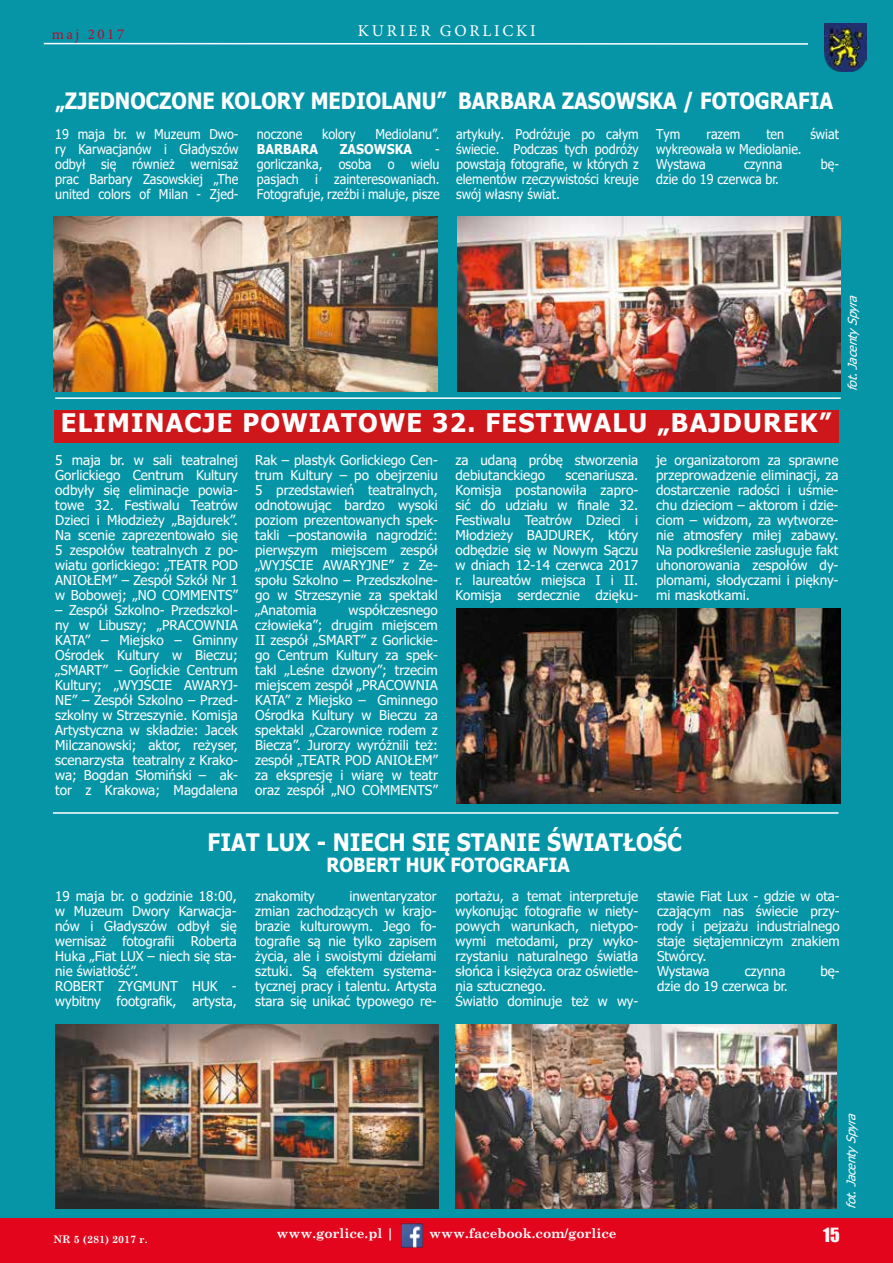
<style>
.page{position:relative;width:893px;height:1263px;background:#fff}
.page>*{position:absolute;margin:0;border:0;box-sizing:border-box;transform-origin:0 0}
.t1{font:700 25.5px "Tahoma";letter-spacing:.05em;color:#fff}
.t2{font:700 24px "Tahoma";color:#fff;scale:.92 1}
.t3{font:700 22.5px "Tahoma";color:#fff;scale:.89 1}
.t4{font:700 19.5px "Tahoma";color:#fff;scale:.92 1}
.t5{font:18px "Impact";color:#f8f8f8}
.t6{font:16.5px "Minion Pro";letter-spacing:.17em;color:#fff}
.t7{font:15px "Minion Pro";letter-spacing:.17em;color:#b80a2b}
.t8{font:13.5px/15px "Tahoma";color:#fff;text-align:justify}
.t9{font:13.5px/15px "Tahoma";color:#fff;text-align:justify;scale:.93 1}
.t10{font:700 13.5px "Century Schoolbook";color:#fbfbfb}
.t11{font:700 13.5px "Tahoma";color:#fff;scale:.93 1}
.t12{font:italic 12px "Tahoma";color:#fff}
.t13{font:700 10.5px "Century Schoolbook";color:#fafafa}
</style>
<div class="page">
<div style="left:0;top:0;width:893px;height:1227px;background:#0695a7"></div>
<img style="left:824px;top:23px;width:42px;height:48px">
<hr style="left:44px;top:43px;width:764px;height:2px;background:#fff">
<hr style="left:55px;top:397px;width:786px;height:2px;background:#fff">
<img style="left:457px;top:217px;width:384px;height:174px">
<div style="left:0;top:1219px;width:893px;height:44px;background:#e3051c"></div>
<img style="left:400px;top:1221px;width:24px;height:27px">
<div style="left:54px;top:410px;width:784px;height:32px;background:#cd171a"></div>
<img style="left:456px;top:608px;width:385px;height:196px">
<hr style="left:53px;top:812px;width:785px;height:2px;background:#fff">
<img style="left:55px;top:1024px;width:383px;height:185px">
<img style="left:455px;top:1024px;width:382px;height:185px">
<img style="left:54px;top:217px;width:383px;height:174px">
<p class="t7" style="left:52px;top:24px;width:74px">maj 2017</p>
<p class="t6" style="left:358px;top:19px;width:179px">KURIER GORLICKI</p>
<h3 class="t3" style="left:55px;top:85px;width:875px">„ZJEDNOCZONE KOLORY MEDIOLANU” BARBARA ZASOWSKA / FOTOGRAFIA</h3>
<p class="t9" style="left:55px;top:128px;width:199px">19 maja br. w Muzeum Dwo&shy;ry Karwacjanów i Gładyszów odbył się również wernisaż prac Barbary Zasowskiej „The united colors of Milan - Zjed-</p>
<p class="t9" style="left:257px;top:128px;width:50px">noczone</p>
<p class="t9" style="left:322px;top:128px;width:37px">kolory</p>
<p class="t9" style="left:376px;top:128px;width:70px">Mediolanu”.</p>
<p class="t9" style="left:456px;top:128px;width:198px">artykuły. Podróżuje po całym świecie. Podczas tych podróży powstają fotografie, w których z elementów rzeczywistości kreuje swój własny świat.</p>
<p class="t9" style="left:656px;top:128px;width:27px">Tym</p>
<p class="t9" style="left:706px;top:128px;width:38px">razem</p>
<p class="t9" style="left:766px;top:128px;width:21px">ten</p>
<p class="t9" style="left:810px;top:128px;width:32px">świat</p>
<p class="t9" style="left:656px;top:143px;width:158px">wykreowała w Mediolanie.<br>Wystawa</p>
<p class="t11" style="left:257px;top:140px;width:67px">BARBARA</p>
<p class="t11" style="left:340px;top:140px;width:79px">ZASOWSKA</p>
<p class="t9" style="left:257px;top:143px;width:198px;text-indent:178px">- gorliczanka, osoba o wielu pasjach i zainteresowaniach.<br>Fotografuje, rzeźbi i maluje, pisze</p>
<p class="t9" style="left:744px;top:158px;width:43px">czynna</p>
<p class="t9" style="left:821px;top:158px;width:21px">bę-</p>
<p class="t9" style="left:656px;top:173px;width:134px">dzie do 19 czerwca br.</p>
<h1 class="t1" style="left:61px;top:405px;width:772px">ELIMINACJE POWIATOWE 32. FESTIWALU „BAJDUREK”</h1>
<p class="t8" style="left:55px;top:454px;width:184px">5 maja br. w sali teatralnej Gorlickiego Centrum Kultury odbyły się eliminacje powia&shy;towe 32. Festiwalu Teatrów Dzieci i Młodzieży „Bajdurek”.<br>Na scenie zaprezentowało się 5 zespołów teatralnych z po&shy;wiatu gorlickiego: „TEATR POD ANIOŁEM” – Zespół Szkół Nr 1 w Bobowej; „NO COMMENTS”</p>
<p class="t8" style="left:55px;top:604px;width:184px">– Zespół Szkolno- Przedszkol&shy;ny w Libuszy; „PRACOWNIA KATA” – Miejsko – Gminny Ośrodek Kultury w Bieczu; „SMART” – Gorlickie Centrum Kultury; „WYJŚCIE AWARYJ-NE” – Zespół Szkolno – Przed&shy;szkolny w Strzeszynie. Komisja Artystyczna w składzie: Jacek Milczanowski; aktor, reżyser, scenarzysta teatralny z Krako&shy;wa; Bogdan Słomiński – ak&shy;tor z Krakowa; Magdalena</p>
<p class="t8" style="left:455px;top:454px;width:184px">za udaną próbę stworzenia debiutanckiego</p>
<p class="t8" style="left:255px;top:454px;width:184px">Rak – plastyk Gorlickiego Cen&shy;trum Kultury – po obejrzeniu 5 przedstawień teatralnych, odnotowując bardzo wysoki poziom prezentowanych spek&shy;takli –postanowiła nagrodzić: pierwszym miejscem zespół „WYJŚCIE AWARYJNE” z Ze&shy;społu Szkolno – Przedszkolne&shy;go w Strzeszynie za spektakl „Anatomia</p>
<p class="t8" style="left:656px;top:454px;width:184px">je organizatorom za sprawne przeprowadzenie eliminacji, za dostarczenie radości i uśmie&shy;chu dzieciom – aktorom i dzie&shy;ciom – widzom, za wytworze&shy;nie atmosfery miłej zabawy.<br>Na podkreślenie zasługuje fakt uhonorowania zespołów dy&shy;plomami, słodyczami i piękny&shy;mi maskotkami.</p>
<p class="t8" style="left:455px;top:469px;width:184px;text-indent:110px">scenariusza.<br>Komisja postanowiła zapro&shy;sić do udziału w finale 32.<br>Festiwalu Teatrów Dzieci i Młodzieży BAJDUREK, który odbędzie się w Nowym Sączu w dniach 12-14 czerwca 2017 r. laureatów miejsca I i II.<br>Komisja serdecznie dzięku-</p>
<p class="t8" style="left:255px;top:604px;width:184px;text-indent:93px">współczesnego człowieka”; drugim miejscem II zespół „SMART” z Gorlickie&shy;go Centrum Kultury za spek&shy;takl „Leśne dzwony”; trzecim miejscem zespół „PRACOWNIA KATA” z Miejsko – Gminnego Ośrodka Kultury w Bieczu za spektakl „Czarownice rodem z Biecza”. Jurorzy wyróżnili też: zespół „TEATR POD ANIOŁEM” za ekspresję i wiarę w teatr oraz zespół „NO COMMENTS”</p>
<p class="t12" style="left:844px;top:391px;width:103px;rotate:-90deg">fot.JacentySpyra</p>
<h2 class="t2" style="left:208px;top:825px;width:517px">FIAT LUX - NIECH SIĘ STANIE ŚWIATŁOŚĆ</h2>
<h3 class="t4" style="left:326px;top:851px;width:266px">ROBERT HUK FOTOGRAFIA</h3>
<p class="t8" style="left:55px;top:889px;width:183px;text-align:left">19 maja br. o godzinie 18:00, w Muzeum Dwory Karwacja&shy;nów i Gładyszów odbył się wernisaż fotografii Roberta<br>Huka „Fiat LUX – niech się sta&shy;nie światłość”.<br>ROBERT ZYGMUNT HUK - wybitny footgrafik, artysta,</p>
<p class="t8" style="left:255px;top:889px;width:61px">znakomity</p>
<p class="t8" style="left:255px;top:889px;width:183px;text-indent:94px">inwentaryzator zmian zachodzących w krajo&shy;brazie kulturowym. Jego fo&shy;tografie są nie tylko zapisem życia, ale i swoistymi dziełami sztuki. Są efektem systema&shy;tycznej pracy i talentu. Artysta stara się unikać typowego re-</p>
<p class="t8" style="left:455px;top:889px;width:184px;text-align:left">portażu, a temat interpretuje wykonując fotografie w niety&shy;powych warunkach, nietypo&shy;wymi metodami, przy wyko&shy;rzystaniu naturalnego światła słońca i księżyca oraz oświetle&shy;nia sztucznego.<br>Światło dominuje też w wy-</p>
<p class="t8" style="left:657px;top:889px;width:184px;text-align:left">stawie Fiat Lux - gdzie w ota&shy;czającym nas świecie przy&shy;rody i pejzażu industrialnego staje siętajemniczym znakiem<br>Stwórcy.<br>Wystawa</p>
<p class="t8" style="left:745px;top:964px;width:42px">czynna</p>
<p class="t8" style="left:820px;top:964px;width:21px">bę-</p>
<p class="t8" style="left:657px;top:979px;width:132px">dzie do 19 czerwca br.</p>
<p class="t12" style="left:843px;top:1209px;width:103px;rotate:-90deg">fot.JacentySpyra</p>
<p class="t10" style="left:276px;top:1219px;width:119px">www.gorlice.pl |</p>
<p class="t10" style="left:429px;top:1219px;width:189px">www.facebook.com/gorlice</p>
<p class="t13" style="left:54px;top:1231px;width:96px">NR 5 (281) 2017 r.</p>
<p class="t10" style="left:276px;top:1223px;width:119px">www.gorlice.pl |</p>
<p class="t10" style="left:429px;top:1223px;width:189px">www.facebook.com/gorlice</p>
<h3 class="t5" style="left:823px;top:1221px;width:18px">15</h3>
</div>
